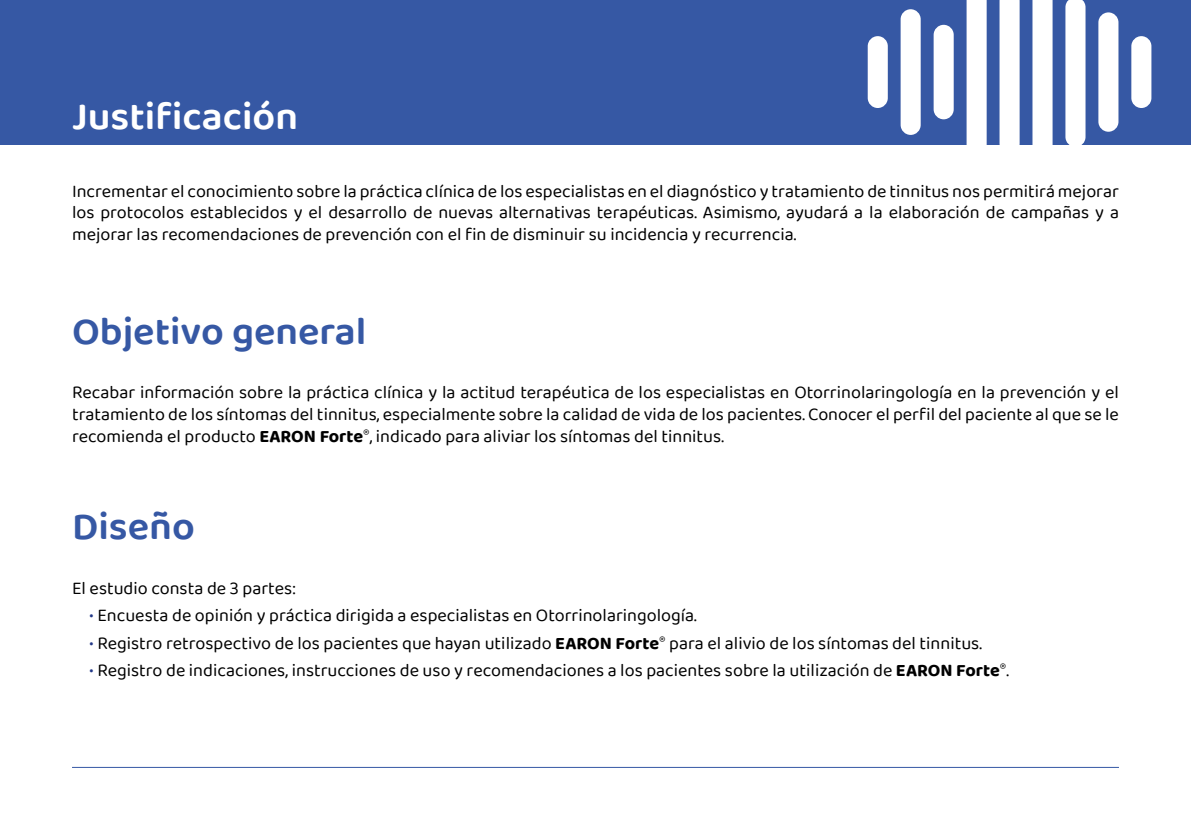
<style>
.page{position:relative;width:1191px;height:840px;background:#fff}
.page>*{position:absolute;margin:0;border:0;box-sizing:border-box;transform-origin:0 0}
.t1{font:600 40px "Baloo Paaji 2";color:#3658a4}
.t2{font:600 40px "Baloo Paaji 2";color:#fff}
.t3{font:18px/21.6px "Baloo Paaji 2";color:#000;text-align:justify}
.s1{font-weight:700}
.s2{color:#233988}
</style>
<div class="page">
<div style="left:0;top:0;width:1191px;height:145px;background:#3658a4"></div>
<div style="left:867px;top:36px;width:20px;height:72px;background:#fff;border-radius:10px"></div>
<div style="left:933px;top:25px;width:20px;height:94px;background:#fff;border-radius:10px"></div>
<div style="left:966px;top:0;width:20px;height:145px;background:#fff"></div>
<div style="left:999px;top:0;width:20px;height:145px;background:#fff"></div>
<div style="left:1032px;top:0;width:20px;height:145px;background:#fff"></div>
<div style="left:1065px;top:0;width:20px;height:145px;background:#fff"></div>
<div style="left:1098px;top:12px;width:20px;height:120px;background:#fff;border-radius:10px"></div>
<div style="left:1131px;top:36px;width:20px;height:72px;background:#fff;border-radius:10px"></div>
<div style="left:900px;top:9px;width:20px;height:126px;background:#fff;border-radius:10px"></div>
<hr style="left:72px;top:766px;width:1047px;height:1px;background:#3658a4">
<h1 class="t2" style="left:72px;top:91px;width:227px">Justificación</h1>
<p class="t3" style="left:72px;top:180px;width:1048px">Incrementar el conocimiento sobre la práctica clínica de los especialistas en el diagnóstico y tratamiento de tinnitus nos permitirá mejorar los protocolos establecidos y el desarrollo de nuevas alternativas terapéuticas. Asimismo, ayudará a la elaboración de campañas y a mejorar las recomendaciones de prevención con el fin de disminuir su incidencia y recurrencia.</p>
<h1 class="t1" style="left:72px;top:306px;width:296px">Objetivo general</h1>
<p class="t3" style="left:72px;top:381px;width:1048px">Recabar información sobre la práctica clínica y la actitud terapéutica de los especialistas en Otorrinolaringología en la prevención y el tratamiento de los síntomas del tinnitus, especialmente sobre la calidad de vida de los pacientes. Conocer el perfil del paciente al que se le recomienda el producto <span class="s1">EARON Forte</span><sup>®</sup>, indicado para aliviar los síntomas del tinnitus.</p>
<h1 class="t1" style="left:72px;top:501px;width:124px">Diseño</h1>
<p class="t3" style="left:72px;top:576px;width:225px">El estudio consta de 3 partes:</p>
<p class="t3" style="left:89px;top:604px;width:609px"><span class="s2">•</span> Encuesta de opinión y práctica dirigida a especialistas en Otorrinolaringología.</p>
<p class="t3" style="left:89px;top:631px;width:894px"><span class="s2">•</span> Registro retrospectivo de los pacientes que hayan utilizado <span class="s1">EARON Forte</span><sup>®</sup> para el alivio de los síntomas del tinnitus.</p>
<p class="t3" style="left:89px;top:658px;width:921px"><span class="s2">•</span> Registro de indicaciones, instrucciones de uso y recomendaciones a los pacientes sobre la utilización de <span class="s1">EARON Forte</span><sup>®</sup>.</p>
</div>
